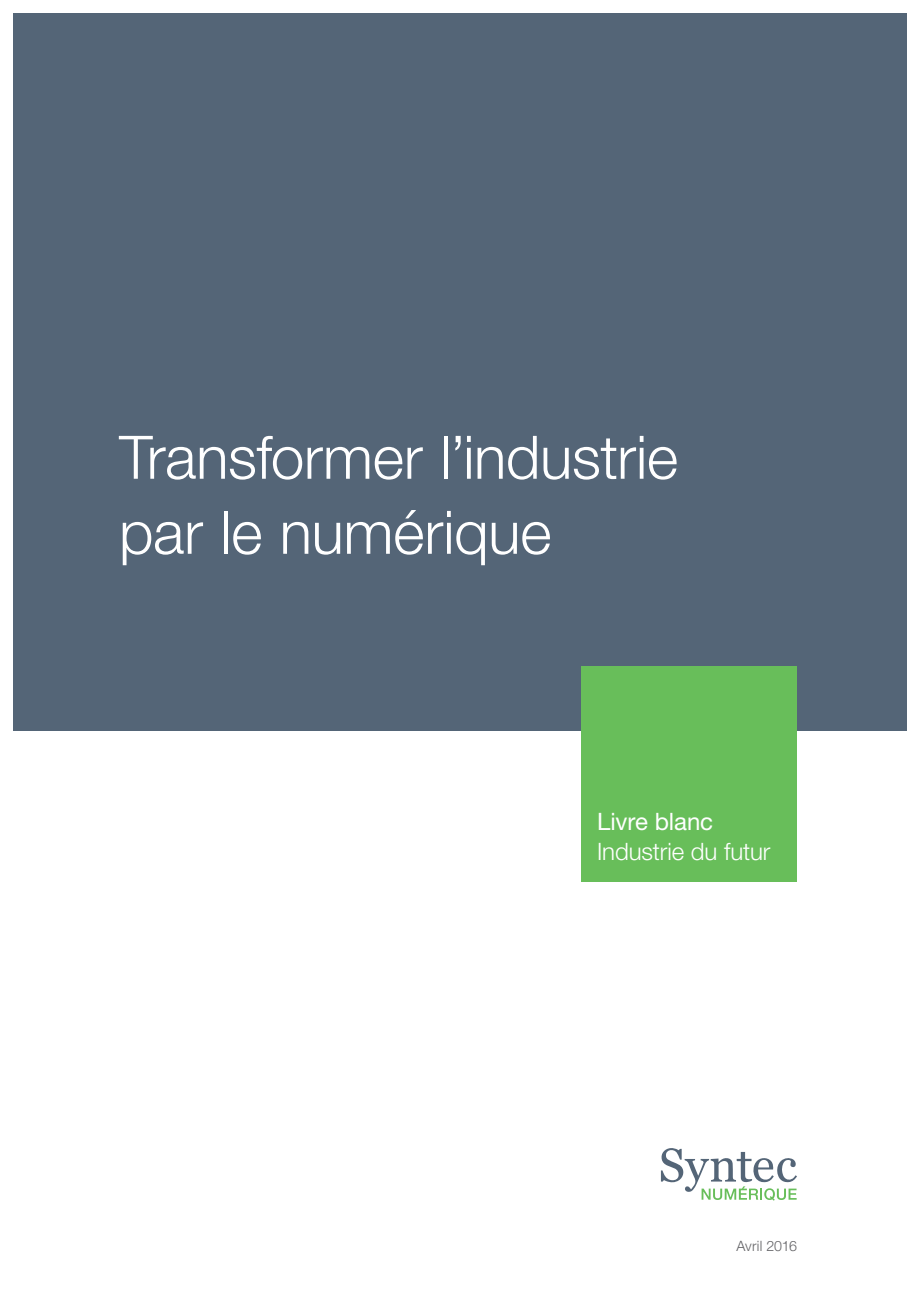
<style>
.page{position:relative;width:919px;height:1289px;background:#fff}
.page>*{position:absolute;margin:0;border:0;box-sizing:border-box;transform-origin:0 0}
.t1{font:300 60px/75px "Helvetica Neue LT Std";letter-spacing:-.005em;color:#fff}
.t2{font:300 24px "Helvetica Neue LT Std";letter-spacing:-.005em;color:#fff}
.t3{font:24px "Helvetica Neue LT Std";letter-spacing:-.005em;color:#fff}
.sommaire_ss-titre{font:300 14.25px "Helvetica Neue LT Std";letter-spacing:-.005em;color:#636366}
</style>
<div class="page">
<div style="left:13px;top:13px;width:893px;height:717px;background:#546577"></div>
<svg style="left:660px;top:1148px;width:137px;height:52px"></svg>
<div style="left:581px;top:666px;width:216px;height:215px;background:#68be5a"></div>
<p class="t1" style="left:119px;top:418px;width:560px">Transformer l’industrie par le numérique</p>
<p class="t3" style="left:597px;top:807px;width:118px">Livre blanc</p>
<p class="t2" style="left:597px;top:837px;width:175px">Industrie du futur</p>
<p class="sommaire_ss-titre" style="left:736px;top:1236px;width:62px">Avril 2016</p>
</div>
